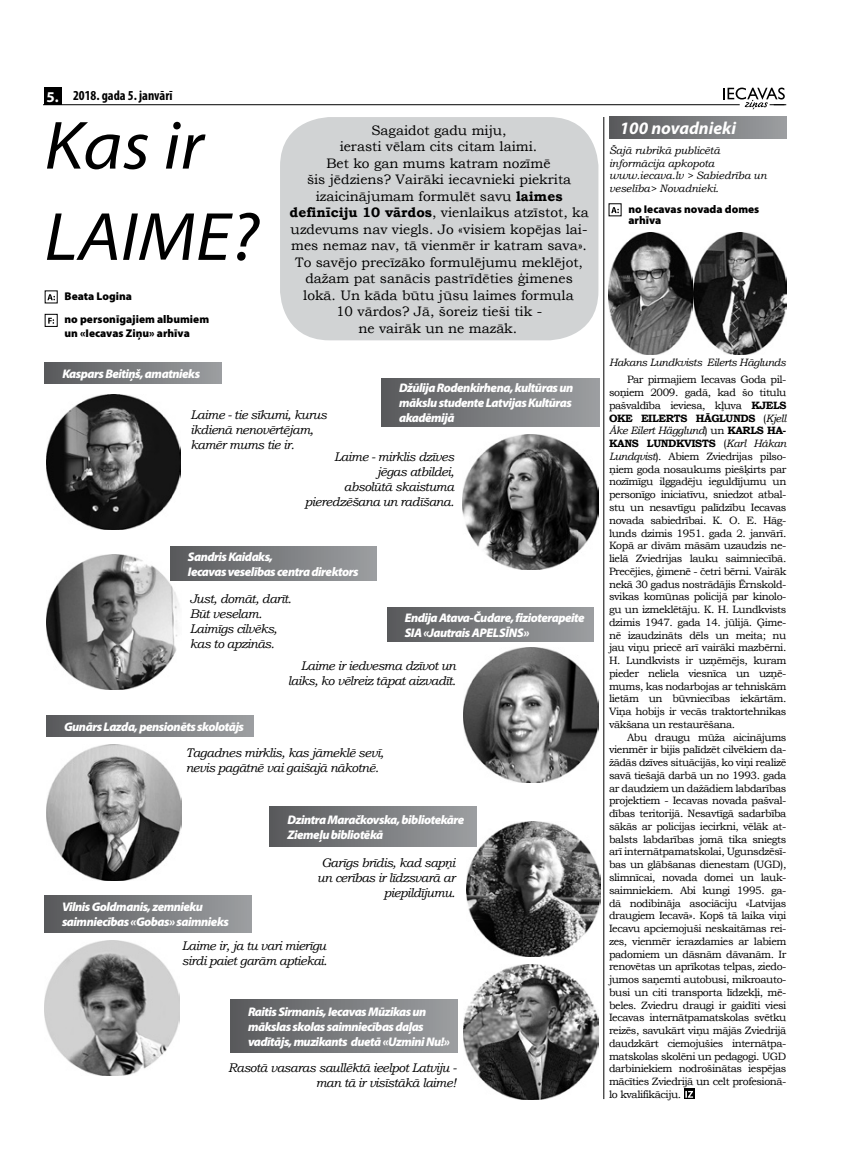
<style>
.page{position:relative;width:851px;height:1170px;background:#fff}
.page>*{position:absolute;margin:0;border:0;box-sizing:border-box;transform-origin:0 0}
.t1{font:italic semi-expanded 68.75px/91.2px "Myriad Pro";color:#000}
.t2{font:italic 700 17.5px "Myriad Pro";color:#fff}
.t3{font:13.75px/16.5px "Bookman Old Style";color:#000;text-align:center}
.t4{font:700 condensed 13.75px "Myriad Pro";color:#000}
.t5{font:italic 12.5px/15px "Bookman Old Style";letter-spacing:-.04em;color:#000}
.t6{font:italic 900 12.5px/15px "Myriad Pro";letter-spacing:-.04em;color:#fff}
.t7{font:900 11.25px/11px "Myriad Pro";color:#000}
.t8{font:10.62px/12.8px "Bookman Old Style";letter-spacing:-.04em;color:#000;text-align:justify}
.t9{font:italic 10.62px/12.8px "Bookman Old Style";letter-spacing:-.01em;color:#000}
.t10{font:italic 10.62px "Bookman Old Style";letter-spacing:-.04em;color:#000}
.s1{font-stretch:normal;font-size:15px;color:#fff}
.s2{font-weight:700}
.s3{font-style:italic}
</style>
<div class="page">
<hr style="left:44px;top:104px;width:695px;height:1px;background:#000">
<div style="left:44px;top:87px;width:17px;height:18px;background:#000"></div>
<svg style="left:723px;top:88px;width:63px;height:22px"></svg>
<hr style="left:603px;top:117px;width:1px;height:981px;background:#000">
<div style="left:609px;top:117px;width:177px;height:21px;background:linear-gradient(to right,#595a5c,#9c9fa1)"></div>
<svg style="left:684px;top:1088px;width:10px;height:11px"></svg>
<svg style="left:685px;top:1090px;width:8px;height:7px"></svg>
<svg style="left:611px;top:207px;width:7px;height:6px"></svg>
<svg style="left:48px;top:318px;width:6px;height:6px"></svg>
<div style="left:280px;top:117px;width:318px;height:223px;background:#d1d3d4;border-radius:50px"></div>
<img style="left:608px;top:232px;width:178px;height:123px">
<svg style="left:47px;top:294px;width:8px;height:6px"></svg>
<img style="left:46px;top:394px;width:135px;height:135px">
<img style="left:463px;top:434px;width:135px;height:136px">
<img style="left:46px;top:554px;width:135px;height:135px">
<img style="left:463px;top:647px;width:135px;height:135px">
<img style="left:46px;top:744px;width:136px;height:136px">
<img style="left:466px;top:821px;width:134px;height:135px">
<img style="left:463px;top:964px;width:135px;height:134px">
<img style="left:44px;top:940px;width:135px;height:135px">
<div style="left:45px;top:362px;width:177px;height:21px;background:linear-gradient(to right,#595a5d,#9c9fa1)"></div>
<div style="left:381px;top:378px;width:218px;height:48px;background:linear-gradient(to right,#595a5c,#9c9ea1)"></div>
<div style="left:170px;top:546px;width:207px;height:34px;background:linear-gradient(to right,#595a5c,#9d9fa2)"></div>
<div style="left:46px;top:715px;width:207px;height:21px;background:linear-gradient(to right,#595a5c,#9c9fa1)"></div>
<div style="left:270px;top:806px;width:206px;height:40px;background:linear-gradient(to right,#595a5c,#9c9ea1)"></div>
<div style="left:44px;top:895px;width:207px;height:37px;background:linear-gradient(to right,#595a5c,#9c9fa1)"></div>
<div style="left:230px;top:998px;width:228px;height:54px;background:linear-gradient(to right,#595a5c,#9c9fa1)"></div>
<div style="left:387px;top:607px;width:206px;height:34px;background:linear-gradient(to right,#595a5c,#9c9ea1)"></div>
<p class="t4" style="left:46px;top:87px;width:127px"><span class="s1">5.</span> 2018. gada 5. janvārī</p>
<h1 class="t1" style="left:44px;top:101px;width:216px">Kas ir<br>LAIME?</h1>
<p class="t3" style="left:289px;top:122px;width:300px">Sagaidot gadu miju,<br>ierasti vēlam cits citam laimi.<br>Bet ko gan mums katram nozīmē<br>šis jēdziens? Vairāki iecavnieki piekrita izaicinājumam formulēt savu <span class="s2">laimes definīciju 10 vārdos</span>, vienlaikus atzīstot, ka uzdevums nav viegls. Jo «visiem kopējas lai&shy;mes nemaz nav, tā vienmēr ir katram sava».<br>To savējo precīzāko formulējumu meklējot, dažam pat sanācis pastrīdēties ģimenes lokā. Un kāda būtu jūsu laimes formula<br>10 vārdos? Jā, šoreiz tieši tik -<br>ne vairāk un ne mazāk.</p>
<p class="t7" style="left:64px;top:290px;width:69px">Beata Logina</p>
<p class="t7" style="left:64px;top:313px;width:146px;line-height:13.5px">no personīgajiem albumiem un «Iecavas Ziņu» arhīva</p>
<p class="t6" style="left:62px;top:366px;width:139px">Kaspars Beitiņš, amatnieks</p>
<p class="t6" style="left:399px;top:380px;width:176px;text-align:justify">Džūlija Rodenkirhena, kultūras un mākslu studente Latvijas Kultūras akadēmijā</p>
<p class="t5" style="left:190px;top:406px;width:138px">Laime - tie sīkumi, kurus ikdienā nenovērtējam, kamēr mums tie ir.</p>
<p class="t5" style="left:305px;top:449px;width:151px;text-align:right">Laime - mirklis dzīves jēgas atbildei,<br>absolūtā skaistuma pieredzēšana un radīšana.</p>
<p class="t6" style="left:188px;top:549px;width:172px">Sandris Kaidaks,<br>Iecavas veselības centra direktors</p>
<p class="t5" style="left:190px;top:590px;width:103px">Just, domāt, darīt.<br>Būt veselam.<br>Laimīgs cilvēks, kas to apzinās.</p>
<p class="t5" style="left:288px;top:658px;width:170px;text-align:right">Laime ir iedvesma dzīvot un laiks, ko vēlreiz tāpat aizvadīt.</p>
<p class="t6" style="left:405px;top:610px;width:181px">Endija Atava-Čudare, fizioterapeite<br>SIA «Jautrais APELSĪNS»</p>
<p class="t6" style="left:64px;top:719px;width:181px">Gunārs Lazda, pensionēts skolotājs</p>
<p class="t5" style="left:186px;top:744px;width:200px">Tagadnes mirklis, kas jāmeklē sevī, nevis pagātnē vai gaišajā nākotnē.</p>
<p class="t6" style="left:287px;top:811px;width:178px">Dzintra Maračkovska, bibliotekāre<br>Ziemeļu bibliotēkā</p>
<p class="t6" style="left:62px;top:899px;width:168px">Vilnis Goldmanis, zemnieku saimniecības «Gobas» saimnieks</p>
<p class="t5" style="left:317px;top:854px;width:140px;text-align:right">Garīgs brīdis, kad sapņi un cerības ir līdzsvarā ar piepildījumu.</p>
<p class="t5" style="left:182px;top:937px;width:147px">Laime ir, ja tu vari mierīgu sirdi paiet garām aptiekai.</p>
<p class="t6" style="left:248px;top:1003px;width:203px">Raitis Sirmanis, Iecavas Mūzikas un mākslas skolas saimniecības daļas vadītājs, muzikants duetā «Uzmini Nu!»</p>
<p class="t5" style="left:228px;top:1059px;width:230px;text-align:right">Rasotā vasaras saullēktā ieelpot Latviju - man tā ir visīstākā laime!</p>
<h2 class="t2" style="left:619px;top:117px;width:118px">100 novadnieki</h2>
<p class="t9" style="left:609px;top:144px;width:159px">Šajā rubrikā publicētā informācija apkopota www.iecava.lv &gt; Sabiedrība un veselība&gt; Novadnieki.</p>
<p class="t7" style="left:628px;top:203px;width:132px">no Iecavas novada domes arhīva</p>
<p class="t10" style="left:609px;top:355px;width:178px">Hakans Lundkvists Eilerts Hāglunds</p>
<p class="t8" style="left:609px;top:373px;width:179px;text-indent:18px">Par pirmajiem Iecavas Goda pil&shy;soņiem 2009. gadā, kad šo titulu pašvaldība ieviesa, kļuva <span class="s2">KJELS OKE EILERTS HĀGLUNDS</span> (<span class="s3">Kjell Åke Eilert Hägglund</span>) un <span class="s2">KARLS HA-KANS LUNDKVISTS</span> (<span class="s3">Karl Håkan Lundqvist</span>). Abiem Zviedrijas pilso&shy;ņiem goda nosaukums piešķirts par nozīmīgu ilggadēju ieguldījumu un personīgo iniciatīvu, sniedzot atbal&shy;stu un nesavtīgu palīdzību Iecavas novada sabiedrībai. K. O. E. Hāg&shy;lunds dzimis 1951. gada 2. janvārī.<br>Kopā ar divām māsām uzaudzis ne&shy;lielā Zviedrijas lauku saimniecībā.<br>Precējies, ģimenē - četri bērni. Vairāk nekā 30 gadus nostrādājis Ērnskold&shy;svikas komūnas policijā par kinolo&shy;gu un izmeklētāju. K. H. Lundkvists dzimis 1947. gada 14. jūlijā. Ģime&shy;nē izaudzināts dēls un meita; nu jau viņu priecē arī vairāki mazbērni.<br>H. Lundkvists ir uzņēmējs, kuram pieder neliela viesnīca un uzņē&shy;mums, kas nodarbojas ar tehniskām lietām un būvniecības iekārtām.<br>Viņa hobijs ir vecās traktortehnikas vākšana un restaurēšana.</p>
<p class="t8" style="left:609px;top:730px;width:179px;text-indent:18px">Abu draugu mūža aicinājums vienmēr ir bijis palīdzēt cilvēkiem da&shy;žādās dzīves situācijās, ko viņi realizē savā tiešajā darbā un no 1993. gada ar daudziem un dažādiem labdarības projektiem - Iecavas novada pašval&shy;dības teritorijā. Nesavtīgā sadarbība sākās ar policijas iecirkni, vēlāk at&shy;balsts labdarības jomā tika sniegts arī internātpamatskolai, Ugunsdzēsī&shy;bas un glābšanas dienestam (UGD), slimnīcai, novada domei un lauk&shy;saimniekiem. Abi kungi 1995. ga&shy;dā nodibināja asociāciju «Latvijas draugiem Iecavā». Kopš tā laika viņi Iecavu apciemojuši neskaitāmas rei&shy;zes, vienmēr ierazdamies ar labiem padomiem un dāsnām dāvanām. Ir renovētas un aprīkotas telpas, ziedo&shy;jumos saņemti autobusi, mikroauto&shy;busi un citi transporta līdzekļi, mē&shy;beles. Zviedru draugi ir gaidīti viesi Iecavas internātpamatskolas svētku reizēs, savukārt viņu mājās Zviedrijā daudzkārt ciemojušies internātpa&shy;matskolas skolēni un pedagogi. UGD darbiniekiem nodrošinātas iespējas mācīties Zviedrijā un celt profesionā&shy;lo kvalifikāciju.</p>
</div>
